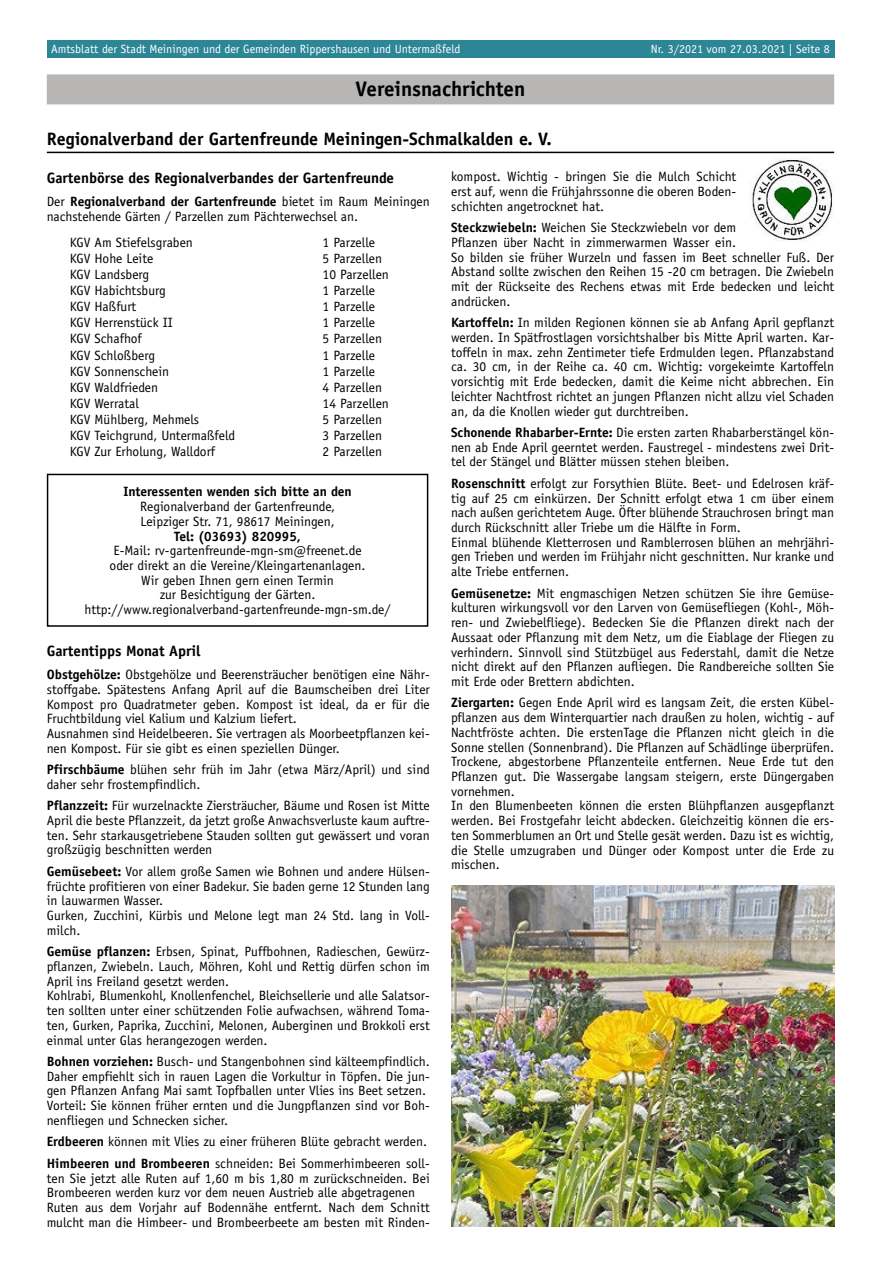
<style>
.page{position:relative;width:881px;height:1263px;background:#fff}
.page>*{position:absolute;margin:0;border:0;box-sizing:border-box;transform-origin:0 0}
.t1{font:700 21px "Officina Sans LT";color:#000}
.t2{font:700 18px "Officina Sans LT";color:#000}
.t3{font:700 15px "Officina Sans LT";color:#000}
.t4{font:13.5px/14.7px "Officina Sans LT";color:#000}
.t5{font:700 13.5px "Officina Sans LT";color:#000}
.t6{font:12px "Officina Sans LT";color:#fff}
.s1{font-weight:700}
</style>
<div class="page">
<div style="left:47px;top:40px;width:786px;height:17px;background:#2c8695"></div>
<div style="left:47px;top:74px;width:786px;height:30px;background:#b8b6b4"></div>
<hr style="left:47px;top:152px;width:786px;height:1px;background:#000">
<div style="left:47px;top:474px;width:381px;height:153px;border:2px solid #000"></div>
<img style="left:451px;top:885px;width:382px;height:341px">
<img style="left:752px;top:159px;width:81px;height:83px">
<p class="t6" style="left:51px;top:43px;width:411px">Amtsblatt der Stadt Meiningen und der Gemeinden Rippershausen und Untermaßfeld</p>
<p class="t6" style="left:650px;top:43px;width:180px">Nr. 3/2021 vom 27.03.2021 | Seite 8</p>
<h1 class="t1" style="left:355px;top:77px;width:171px">Vereinsnachrichten</h1>
<h2 class="t2" style="left:47px;top:129px;width:506px">Regionalverband der Gartenfreunde Meiningen-Schmalkalden e. V.</h2>
<p class="t3" style="left:47px;top:169px;width:348px">Gartenbörse des Regionalverbandes der Gartenfreunde</p>
<p class="t4" style="left:47px;top:194px;width:384px">Der <span class="s1">Regionalverband der Gartenfreunde</span> bietet im Raum Meiningen nachstehende Gärten / Parzellen zum Pächterwechsel an.</p>
<p class="t4" style="left:70px;top:235px;width:125px">KGV Am Stiefelsgraben</p>
<p class="t4" style="left:322px;top:235px;width:54px">1 Parzelle</p>
<p class="t4" style="left:70px;top:251px;width:85px">KGV Hohe Leite</p>
<p class="t4" style="left:322px;top:251px;width:61px">5 Parzellen</p>
<p class="t4" style="left:70px;top:267px;width:81px">KGV Landsberg</p>
<p class="t4" style="left:322px;top:267px;width:68px">10 Parzellen</p>
<p class="t4" style="left:70px;top:283px;width:98px">KGV Habichtsburg</p>
<p class="t4" style="left:322px;top:283px;width:54px">1 Parzelle</p>
<p class="t4" style="left:70px;top:300px;width:68px">KGV Haßfurt</p>
<p class="t4" style="left:322px;top:300px;width:54px">1 Parzelle</p>
<p class="t4" style="left:70px;top:316px;width:104px">KGV Herrenstück II</p>
<p class="t4" style="left:322px;top:316px;width:54px">1 Parzelle</p>
<p class="t4" style="left:70px;top:332px;width:73px">KGV Schafhof</p>
<p class="t4" style="left:322px;top:332px;width:61px">5 Parzellen</p>
<p class="t4" style="left:70px;top:348px;width:87px">KGV Schloßberg</p>
<p class="t4" style="left:322px;top:348px;width:54px">1 Parzelle</p>
<p class="t4" style="left:70px;top:364px;width:101px">KGV Sonnenschein</p>
<p class="t4" style="left:322px;top:364px;width:54px">1 Parzelle</p>
<p class="t4" style="left:70px;top:380px;width:90px">KGV Waldfrieden</p>
<p class="t4" style="left:322px;top:380px;width:61px">4 Parzellen</p>
<p class="t4" style="left:70px;top:396px;width:71px">KGV Werratal</p>
<p class="t4" style="left:322px;top:396px;width:68px">14 Parzellen</p>
<p class="t4" style="left:70px;top:412px;width:131px">KGV Mühlberg, Mehmels</p>
<p class="t4" style="left:322px;top:412px;width:61px">5 Parzellen</p>
<p class="t4" style="left:70px;top:428px;width:167px">KGV Teichgrund, Untermaßfeld</p>
<p class="t4" style="left:322px;top:428px;width:61px">3 Parzellen</p>
<p class="t4" style="left:70px;top:445px;width:147px">KGV Zur Erholung, Walldorf</p>
<p class="t4" style="left:322px;top:445px;width:61px">2 Parzellen</p>
<p class="t5" style="left:123px;top:484px;width:230px">Interessenten wenden sich bitte an den</p>
<p class="t4" style="left:140px;top:499px;width:196px">Regionalverband der Gartenfreunde,<br>Leipziger Str. 71, 98617 Meiningen,</p>
<p class="t5" style="left:174px;top:528px;width:128px">Tel: (03693) 820995,</p>
<p class="t4" style="left:85px;top:544px;width:307px;text-align:center">E-Mail: rv-gartenfreunde-mgn-sm@freenet.de<br>oder direkt an die Vereine/Kleingartenanlagen.<br>Wir geben Ihnen gern einen Termin<br>zur Besichtigung der Gärten. http://www.regionalverband-gartenfreunde-mgn-sm.de/</p>
<p class="t3" style="left:47px;top:642px;width:155px">Gartentipps Monat April</p>
<p class="t4" style="left:47px;top:667px;width:384px"><span class="s1">Obstgehölze:</span> Obstgehölze und Beerensträucher benötigen eine Nähr&shy;stoffgabe. Spätestens Anfang April auf die Baumscheiben drei Liter Kompost pro Quadratmeter geben. Kompost ist ideal, da er für die Fruchtbildung viel Kalium und Kalzium liefert.<br>Ausnahmen sind Heidelbeeren. Sie vertragen als Moorbeetpflanzen kei&shy;nen Kompost. Für sie gibt es einen speziellen Dünger.</p>
<p class="t4" style="left:47px;top:762px;width:384px"><span class="s1">Pfirschbäume</span> blühen sehr früh im Jahr (etwa März/April) und sind daher sehr frostempfindlich.</p>
<p class="t4" style="left:47px;top:799px;width:384px;text-align:justify"><span class="s1">Pflanzzeit:</span> Für wurzelnackte Ziersträucher, Bäume und Rosen ist Mitte April die beste Pflanzzeit, da jetzt große Anwachsverluste kaum auftre&shy;ten. Sehr starkausgetriebene Stauden sollten gut gewässert und voran großzügig beschnitten werden</p>
<p class="t4" style="left:47px;top:864px;width:384px"><span class="s1">Gemüsebeet:</span> Vor allem große Samen wie Bohnen und andere Hülsen&shy;früchte profitieren von einer Badekur. Sie baden gerne 12 Stunden lang in lauwarmen Wasser.<br>Gurken, Zucchini, Kürbis und Melone legt man 24 Std. lang in Voll&shy;milch.</p>
<p class="t4" style="left:47px;top:944px;width:384px"><span class="s1">Gemüse pflanzen:</span> Erbsen, Spinat, Puffbohnen, Radieschen, Gewürz&shy;pflanzen, Zwiebeln. Lauch, Möhren, Kohl und Rettig dürfen schon im April ins Freiland gesetzt werden.<br>Kohlrabi, Blumenkohl, Knollenfenchel, Bleichsellerie und alle Salatsor&shy;ten sollten unter einer schützenden Folie aufwachsen, während Toma&shy;ten, Gurken, Paprika, Zucchini, Melonen, Auberginen und Brokkoli erst einmal unter Glas herangezogen werden.</p>
<p class="t4" style="left:47px;top:1054px;width:384px"><span class="s1">Bohnen vorziehen:</span> Busch- und Stangenbohnen sind kälteempfindlich.<br>Daher empfiehlt sich in rauen Lagen die Vorkultur in Töpfen. Die jun&shy;gen Pflanzen Anfang Mai samt Topfballen unter Vlies ins Beet setzen.<br>Vorteil: Sie können früher ernten und die Jungpflanzen sind vor Boh&shy;nenfliegen und Schnecken sicher.</p>
<p class="t4" style="left:47px;top:1131px;width:384px;line-height:21.5px"><span class="s1">Erdbeeren</span> können mit Vlies zu einer früheren Blüte gebracht werden.<br><span class="s1">Himbeeren und Brombeeren</span> schneiden: Bei Sommerhimbeeren soll-</p>
<p class="t4" style="left:47px;top:1171px;width:384px">ten Sie jetzt alle Ruten auf 1,60 m bis 1,80 m zurückschneiden. Bei Brombeeren werden kurz vor dem neuen Austrieb alle abgetragenen Ruten aus dem Vorjahr auf Bodennähe entfernt. Nach dem Schnitt mulcht man die Himbeer- und Brombeerbeete am besten mit Rinden-</p>
<p class="t4" style="left:451px;top:170px;width:286px;text-align:justify">kompost. Wichtig - bringen Sie die Mulch Schicht erst auf, wenn die Frühjahrssonne die oberen Boden&shy;schichten angetrocknet hat.</p>
<p class="t4" style="left:451px;top:220px;width:384px"><span class="s1">Steckzwiebeln:</span> Weichen Sie Steckzwiebeln vor dem<br>Pflanzen über Nacht in zimmerwarmen Wasser ein.<br>So bilden sie früher Wurzeln und fassen im Beet schneller Fuß. Der Abstand sollte zwischen den Reihen 15 -20 cm betragen. Die Zwiebeln mit der Rückseite des Rechens etwas mit Erde bedecken und leicht andrücken.</p>
<p class="t4" style="left:451px;top:316px;width:384px;text-align:justify"><span class="s1">Kartoffeln:</span> In milden Regionen können sie ab Anfang April gepflanzt werden. In Spätfrostlagen vorsichtshalber bis Mitte April warten. Kar&shy;toffeln in max. zehn Zentimeter tiefe Erdmulden legen. Pflanzabstand ca. 30 cm, in der Reihe ca. 40 cm. Wichtig: vorgekeimte Kartoffeln vorsichtig mit Erde bedecken, damit die Keime nicht abbrechen. Ein leichter Nachtfrost richtet an jungen Pflanzen nicht allzu viel Schaden an, da die Knollen wieder gut durchtreiben.</p>
<p class="t4" style="left:451px;top:425px;width:384px;text-align:justify"><span class="s1">Schonende Rhabarber-Ernte:</span> Die ersten zarten Rhabarberstängel kön&shy;nen ab Ende April geerntet werden. Faustregel - mindestens zwei Drit&shy;tel der Stängel und Blätter müssen stehen bleiben.</p>
<p class="t4" style="left:451px;top:476px;width:384px"><span class="s1">Rosenschnitt</span> erfolgt zur Forsythien Blüte. Beet- und Edelrosen kräf&shy;tig auf 25 cm einkürzen. Der Schnitt erfolgt etwa 1 cm über einem nach außen gerichtetem Auge. Öfter blühende Strauchrosen bringt man durch Rückschnitt aller Triebe um die Hälfte in Form.<br>Einmal blühende Kletterrosen und Ramblerrosen blühen an mehrjähri&shy;gen Trieben und werden im Frühjahr nicht geschnitten. Nur kranke und alte Triebe entfernen.</p>
<p class="t4" style="left:451px;top:586px;width:384px;text-align:justify"><span class="s1">Gemüsenetze:</span> Mit engmaschigen Netzen schützen Sie ihre Gemüse&shy;kulturen wirkungsvoll vor den Larven von Gemüsefliegen (Kohl-, Möh&shy;ren- und Zwiebelfliege). Bedecken Sie die Pflanzen direkt nach der Aussaat oder Pflanzung mit dem Netz, um die Eiablage der Fliegen zu verhindern. Sinnvoll sind Stützbügel aus Federstahl, damit die Netze nicht direkt auf den Pflanzen aufliegen. Die Randbereiche sollten Sie mit Erde oder Brettern abdichten.</p>
<p class="t4" style="left:451px;top:696px;width:384px"><span class="s1">Ziergarten:</span> Gegen Ende April wird es langsam Zeit, die ersten Kübel&shy;pflanzen aus dem Winterquartier nach draußen zu holen, wichtig - auf Nachtfröste achten. Die erstenTage die Pflanzen nicht gleich in die Sonne stellen (Sonnenbrand). Die Pflanzen auf Schädlinge überprüfen.<br>Trockene, abgestorbene Pflanzenteile entfernen. Neue Erde tut den Pflanzen gut. Die Wassergabe langsam steigern, erste Düngergaben vornehmen.<br>In den Blumenbeeten können die ersten Blühpflanzen ausgepflanzt werden. Bei Frostgefahr leicht abdecken. Gleichzeitig können die ers&shy;ten Sommerblumen an Ort und Stelle gesät werden. Dazu ist es wichtig, die Stelle umzugraben und Dünger oder Kompost unter die Erde zu mischen.</p>
</div>
